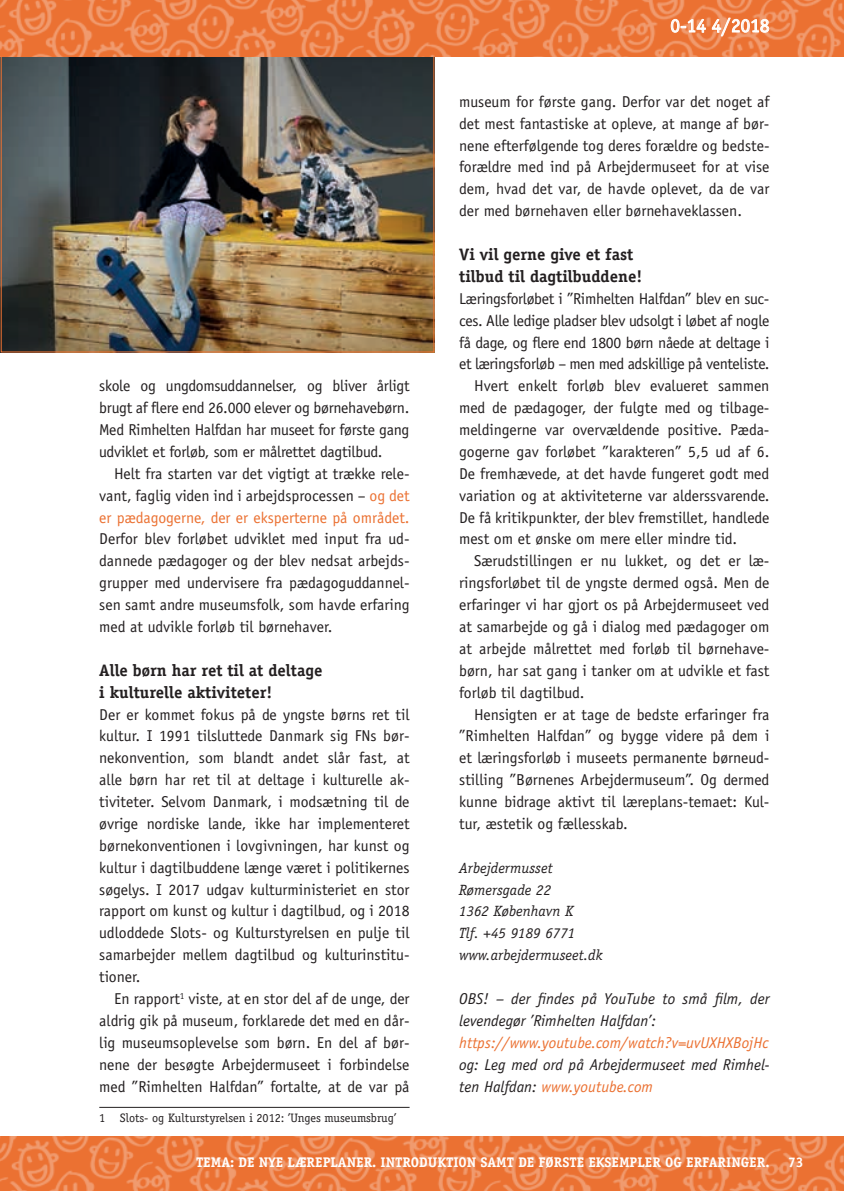
<style>
.page{position:relative;width:844px;height:1191px;background:#fff}
.page>*{position:absolute;margin:0;border:0;box-sizing:border-box;transform-origin:0 0}
.t1{font:19.25px "Officina Serif";color:#fff}
.t2{font:700 16.62px/21.9px "Officina Serif";color:#231f20}
.t3{font:15.75px/21.9px "Officina Sans";color:#231f20;text-align:justify}
.t4{font:15.75px "Officina Sans";letter-spacing:-.02em;color:#231f20}
.t5{font:italic 15.75px/21.9px "Officina Sans";color:#231f20}
.t6{font:italic 15.75px "Officina Sans";color:#eb7132}
.t7{font:italic 14.88px/21.9px "Officina Serif";color:#231f20}
.t8{font:700 14px "Officina Serif";color:#fff}
.t9{font:12.25px "Officina Serif";color:#231f20}
.s1{color:#eb7132}
</style>
<div class="page">
<img style="left:3px;top:56px;width:429px;height:294px">
<img style="left:0;top:0;width:843px;height:56px">
<img style="left:0;top:1136px;width:843px;height:55px">
<svg style="left:670px;top:18px;width:35px;height:15px"></svg>
<svg style="left:711px;top:16px;width:58px;height:22px"></svg>
<hr style="left:99px;top:1107px;width:310px;height:1px;background:#231f20">
<p class="t3" style="left:99px;top:375px;width:312px">skole og ungdomsuddannelser, og bliver årligt brugt af flere end 26.000 elever og børnehavebørn.<br>Med Rimhelten Halfdan har museet for første gang udviklet et forløb, som er målrettet dagtilbud.</p>
<p class="t3" style="left:99px;top:462px;width:312px;text-indent:15px">Helt fra starten var det vigtigt at trække rele&shy;vant, faglig viden ind i arbejdsprocessen – <span class="s1">og det er pædagogerne, der er eksperterne på området.</span></p>
<p class="t3" style="left:99px;top:528px;width:312px">Derfor blev forløbet udviklet med input fra ud&shy;dannede pædagoger og der blev nedsat arbejds&shy;grupper med undervisere fra pædagoguddannel&shy;sen samt andre museumsfolk, som havde erfaring med at udvikle forløb til børnehaver.</p>
<p class="t2" style="left:99px;top:659px;width:224px">Alle børn har ret til at deltage i kulturelle aktiviteter!</p>
<p class="t3" style="left:99px;top:703px;width:312px">Der er kommet fokus på de yngste børns ret til kultur. I 1991 tilsluttede Danmark sig FNs bør&shy;nekonvention, som blandt andet slår fast, at alle børn har ret til at deltage i kulturelle ak&shy;tiviteter. Selvom Danmark, i modsætning til de øvrige nordiske lande, ikke har implementeret børnekonventionen i lovgivningen, har kunst og kultur i dagtilbuddene længe været i politikernes søgelys. I 2017 udgav kulturministeriet en stor rapport om kunst og kultur i dagtilbud, og i 2018 udloddede Slots- og Kulturstyrelsen en pulje til samarbejder mellem dagtilbud og kulturinstitu&shy;tioner.</p>
<p class="t3" style="left:99px;top:987px;width:312px;text-indent:15px">En rapport<sup>1</sup> viste, at en stor del af de unge, der aldrig gik på museum, forklarede det med en dår&shy;lig museumsoplevelse som børn. En del af bør&shy;nene der besøgte Arbejdermuseet i forbindelse med ”Rimhelten Halfdan” fortalte, at de var på</p>
<p class="t9" style="left:99px;top:1110px;width:298px">1 Slots- og Kulturstyrelsen i 2012: ’Unges museumsbrug’</p>
<p class="t1" style="left:670px;top:14px;width:101px">0-14 4/2018</p>
<p class="t3" style="left:459px;top:91px;width:312px">museum for første gang. Derfor var det noget af det mest fantastiske at opleve, at mange af bør&shy;nene efterfølgende tog deres forældre og bedste&shy;forældre med ind på Arbejdermuseet for at vise dem, hvad det var, de havde oplevet, da de var der med børnehaven eller børnehaveklassen.</p>
<p class="t2" style="left:459px;top:243px;width:184px">Vi vil gerne give et fast tilbud til dagtilbuddene!</p>
<p class="t4" style="left:459px;top:289px;width:312px">Læringsforløbet i ”Rimhelten Halfdan” blev en suc-</p>
<p class="t4" style="left:459px;top:311px;width:311px">ces. Alle ledige pladser blev udsolgt i løbet af nogle</p>
<p class="t4" style="left:459px;top:333px;width:312px">få dage, og flere end 1800 børn nåede at deltage i</p>
<p class="t4" style="left:459px;top:355px;width:312px">et læringsforløb – men med adskillige på venteliste.</p>
<p class="t3" style="left:474px;top:375px;width:297px">Hvert enkelt forløb blev evalueret sammen</p>
<p class="t3" style="left:459px;top:397px;width:312px">med de pædagoger, der fulgte med og tilbage-</p>
<p class="t3" style="left:459px;top:419px;width:312px">meldingerne var overvældende positive. Pæda-</p>
<p class="t3" style="left:459px;top:441px;width:312px">gogerne gav forløbet ”karakteren” 5,5 ud af 6.</p>
<p class="t3" style="left:459px;top:462px;width:312px">De fremhævede, at det havde fungeret godt med</p>
<p class="t3" style="left:459px;top:484px;width:312px">variation og at aktiviteterne var alderssvarende.</p>
<p class="t3" style="left:459px;top:506px;width:312px">De få kritikpunkter, der blev fremstillet, handlede</p>
<p class="t3" style="left:459px;top:528px;width:279px">mest om et ønske om mere eller mindre tid.</p>
<p class="t3" style="left:474px;top:550px;width:297px">Særudstillingen er nu lukket, og det er læ-</p>
<p class="t3" style="left:459px;top:572px;width:312px">ringsforløbet til de yngste dermed også. Men de</p>
<p class="t3" style="left:459px;top:594px;width:312px">erfaringer vi har gjort os på Arbejdermuseet ved</p>
<p class="t3" style="left:459px;top:616px;width:312px">at samarbejde og gå i dialog med pædagoger om</p>
<p class="t3" style="left:459px;top:637px;width:312px">at arbejde målrettet med forløb til børnehave-</p>
<p class="t3" style="left:459px;top:659px;width:312px">børn, har sat gang i tanker om at udvikle et fast</p>
<p class="t3" style="left:459px;top:681px;width:127px">forløb til dagtilbud.</p>
<p class="t3" style="left:474px;top:703px;width:297px">Hensigten er at tage de bedste erfaringer fra</p>
<p class="t3" style="left:459px;top:725px;width:312px">”Rimhelten Halfdan” og bygge videre på dem i</p>
<p class="t3" style="left:459px;top:747px;width:312px">et læringsforløb i museets permanente børneud-</p>
<p class="t3" style="left:459px;top:769px;width:312px">stilling ”Børnenes Arbejdermuseum”. Og dermed</p>
<p class="t3" style="left:459px;top:791px;width:312px">kunne bidrage aktivt til læreplans-temaet: Kul-</p>
<p class="t3" style="left:459px;top:812px;width:170px">tur, æstetik og fællesskab.</p>
<p class="t7" style="left:459px;top:857px;width:145px">Arbejdermusset<br>Rømersgade 22<br>1362 København K<br>Tlf. +45 9189 6771 www.arbejdermuseet.dk</p>
<p class="t5" style="left:459px;top:987px;width:312px">OBS! – der findes på YouTube to små film, der levendegør ’Rimhelten Halfdan’:</p>
<p class="t6" style="left:459px;top:1033px;width:311px">https://www.youtube.com/watch?v=uvUXHXBojHc</p>
<p class="t5" style="left:459px;top:1053px;width:312px">og: Leg med ord på Arbejdermuseet med Rimhel&shy;ten Halfdan: <span class="s1">www.youtube.com</span></p>
<p class="t8" style="left:196px;top:1153px;width:575px">TEMA: DE NYE LÆREPLANER. INTRODUKTION SAMT DE FØRSTE EKSEMPLER OG ERFARINGER.</p>
<p class="t8" style="left:787px;top:1153px;width:17px">73</p>
</div>
